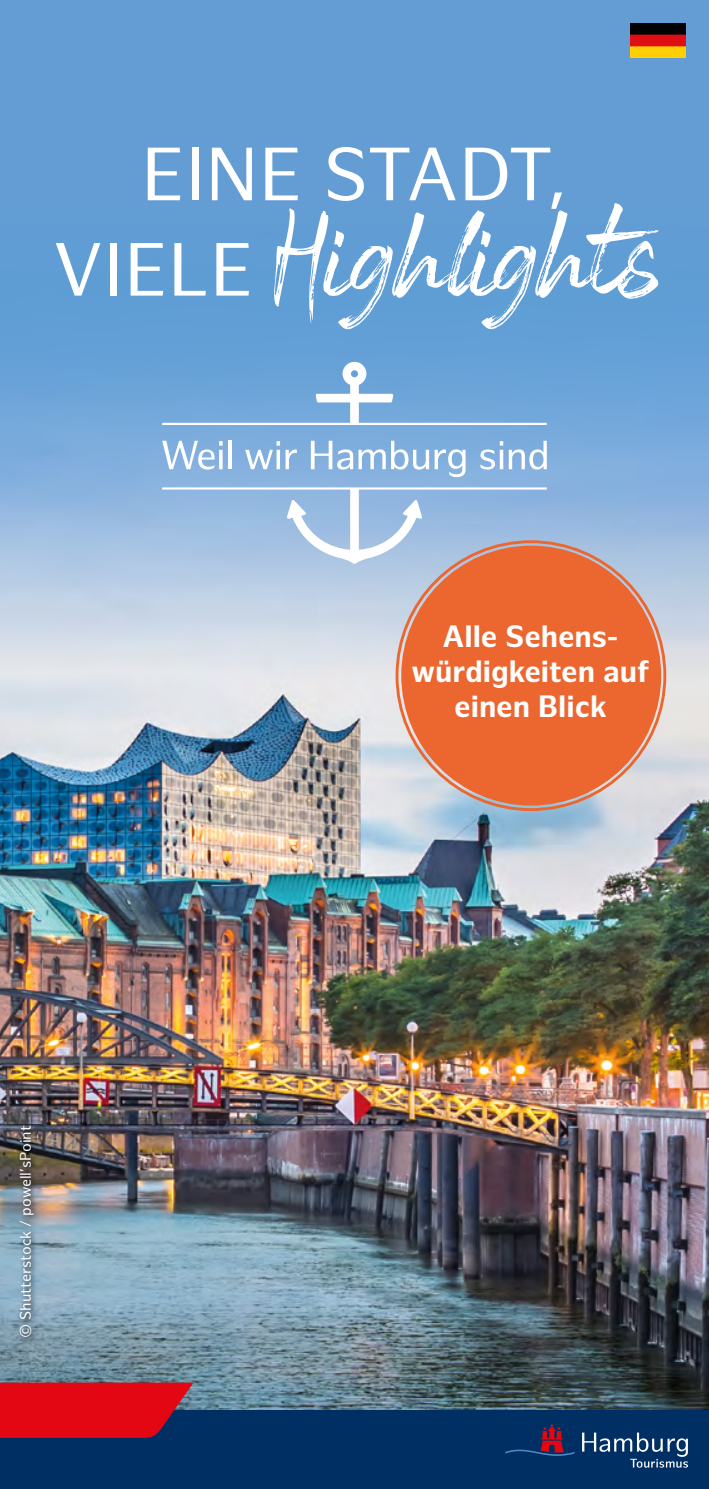
<style>
.page{position:relative;width:709px;height:1489px;background:#fff}
.page>*{position:absolute;margin:0;border:0;box-sizing:border-box;transform-origin:0 0}
.t1{font:73.5px/95.2px "Hamburg Sans";letter-spacing:.01em;color:#fff;text-align:center}
.t2{font:700 30.25px/34.8px "Hamburg Sans";color:#fff;text-align:center}
.t3{font:15px "Hamburg Sans";color:#fff}
.s1{font-family:"Black Vosten";font-size:90.5px}
.s2{font-family:"Black Vosten";font-size:112.5px}
.s3{font-family:"Black Vosten";font-size:99px}
.s4{font-family:"Black Vosten";font-size:95.5px}
.s5{font-family:"Black Vosten";font-size:98px}
</style>
<div class="page">
<div style="left:0;top:0;width:709px;height:1047px;background:#649dd4"></div>
<img style="left:0;top:668px;width:709px;height:742px">
<svg style="left:0;top:361px;width:709px;height:307px"></svg>
<div style="left:16px;top:1122px;width:24px;height:221px;background:#000;opacity:.75"></div>
<div style="left:401px;top:545px;width:260px;height:260px;background:#ec672f;border-radius:50%"></div>
<svg style="left:162px;top:441px;width:61px;height:28px;background:#abc9e8"></svg>
<hr style="left:228px;top:441px;width:3px;height:28px;background:#fff">
<svg style="left:245px;top:441px;width:52px;height:28px"></svg>
<svg style="left:311px;top:441px;width:154px;height:36px;background:#9fc1e5"></svg>
<svg style="left:480px;top:441px;width:23px;height:28px"></svg>
<svg style="left:509px;top:441px;width:38px;height:28px"></svg>
<svg style="left:162px;top:487px;width:385px;height:77px;background:#a9bfdc"></svg>
<svg style="left:162px;top:362px;width:385px;height:63px"></svg>
<div style="left:0;top:1410px;width:709px;height:78px;background:#003063"></div>
<svg style="left:0;top:1382px;width:193px;height:55px;background:#cd0d1d"></svg>
<svg style="left:505px;top:1424px;width:69px;height:32px"></svg>
<svg style="left:582px;top:1432px;width:106px;height:35px"></svg>
<img style="left:630px;top:23px;width:55px;height:34px">
<h1 class="t1" style="left:53px;top:130px;width:603px">EINE STADT,<br>VIELE <span class="s1">H</span><span class="s2">i</span><span class="s3">g</span><span class="s4">hl</span><span class="s2">i</span><span class="s3">g</span><span class="s5">h</span><span class="s3">t</span><span class="s2">s</span></h1>
<p class="t2" style="left:411px;top:620px;width:239px">Alle Sehens&shy;würdigkeiten auf einen Blick</p>
<p class="t3" style="left:17px;top:1338px;width:215px;rotate:-90deg">© Shutterstock / powell’sPoint</p>
</div>
